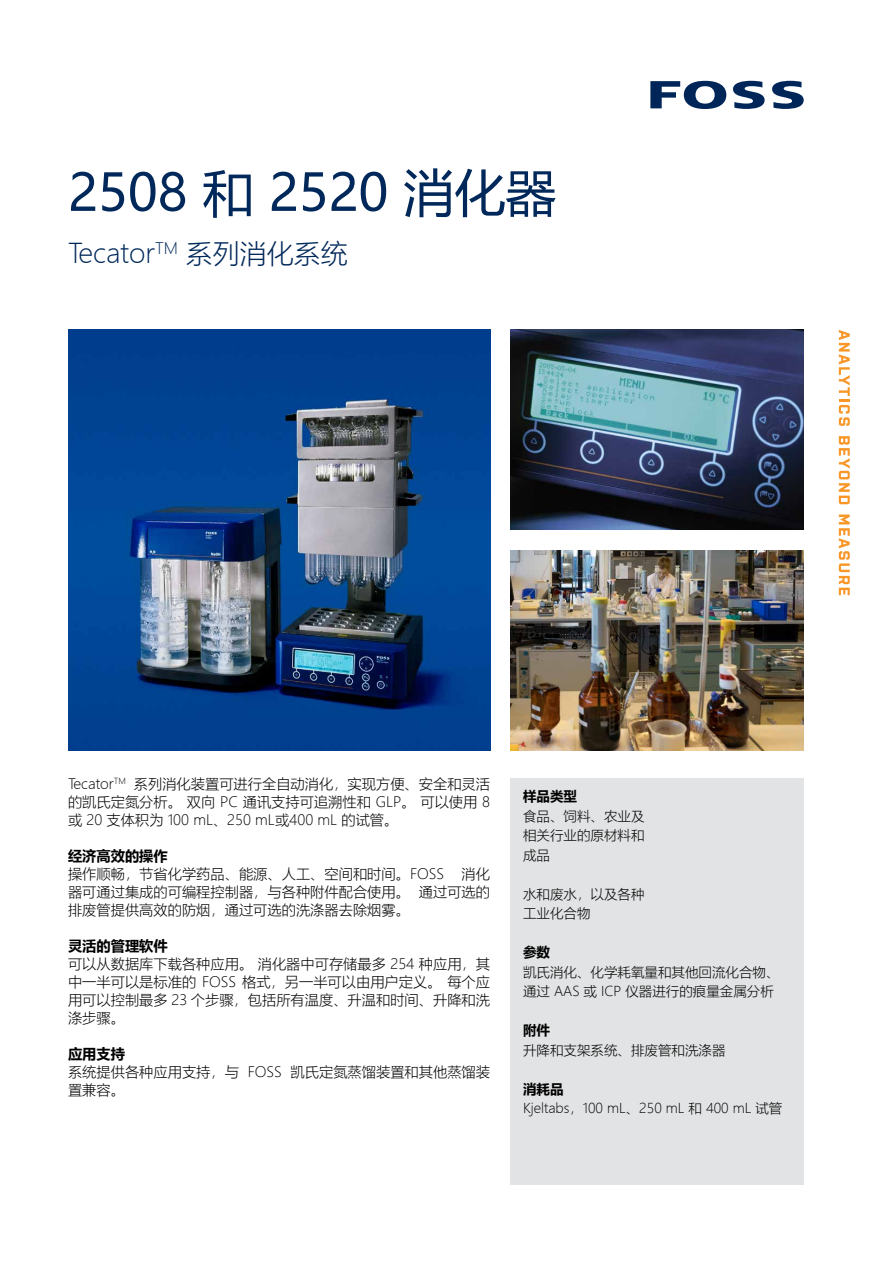
<style>
.page{position:relative;width:893px;height:1263px;background:#fff}
.page>*{position:absolute;margin:0;border:0;box-sizing:border-box;transform-origin:0 0}
.t1{font:51px "Microsoft Ya Hei";color:#00285a}
.t2{font:300 27px "Microsoft Ya Hei";color:#00285a}
.t3{font:300 14.25px/18px "Microsoft Ya Hei";color:#000;text-align:justify}
.t4{font:700 14.25px "Microsoft Ya Hei";color:#000}
.t5{font:300 13.5px/19.5px "Microsoft Ya Hei";color:#000}
.t6{font:700 13.5px "Microsoft Ya Hei";color:#000}
</style>
<div class="page">
<div style="left:510px;top:778px;width:294px;height:407px;background:#e2e3e4"></div>
<img style="left:68px;top:330px;width:422px;height:421px">
<img style="left:510px;top:330px;width:294px;height:200px">
<img style="left:510px;top:551px;width:294px;height:200px">
<svg style="left:650px;top:81px;width:76px;height:28px"></svg>
<svg style="left:733px;top:81px;width:32px;height:28px"></svg>
<svg style="left:772px;top:81px;width:32px;height:28px"></svg>
<svg style="left:839px;top:330px;width:11px;height:96px"></svg>
<svg style="left:839px;top:436px;width:11px;height:68px"></svg>
<svg style="left:839px;top:514px;width:11px;height:81px"></svg>
<h1 class="t1" style="left:68px;top:158px;width:490px">2508 和 2520 消化器</h1>
<h2 class="t2" style="left:68px;top:235px;width:281px">Tecator<sup>TM</sup> 系列消化系统</h2>
<p class="t3" style="left:68px;top:775px;width:424px">Tecator<sup>TM</sup> 系列消化装置可进行全自动消化，实现方便、安全和灵活的凯氏定氮分析。 双向 PC 通讯支持可追溯性和 GLP。 可以使用 8或 20 支体积为 100 mL、250 mL或400 mL 的试管。</p>
<p class="t4" style="left:68px;top:846px;width:101px">经济高效的操作</p>
<p class="t3" style="left:68px;top:865px;width:424px">操作顺畅，节省化学药品、能源、人工、空间和时间。FOSS 消化器可通过集成的可编程控制器，与各种附件配合使用。 通过可选的排废管提供高效的防烟，通过可选的洗涤器去除烟雾。</p>
<p class="t4" style="left:68px;top:936px;width:101px">灵活的管理软件</p>
<p class="t3" style="left:68px;top:955px;width:424px">可以从数据库下载各种应用。 消化器中可存储最多 254 种应用，其中一半可以是标准的 FOSS 格式，另一半可以由用户定义。 每个应用可以控制最多 23 个步骤，包括所有温度、升温和时间、升降和洗涤步骤。</p>
<p class="t4" style="left:68px;top:1044px;width:58px">应用支持</p>
<p class="t3" style="left:68px;top:1063px;width:424px">系统提供各种应用支持，与 FOSS 凯氏定氮蒸馏装置和其他蒸馏装置兼容。</p>
<p class="t6" style="left:523px;top:787px;width:55px">样品类型</p>
<p class="t5" style="left:523px;top:806px;width:123px;text-align:justify">食品、饲料、农业及相关行业的原材料和成品</p>
<p class="t5" style="left:523px;top:884px;width:123px">水和废水，以及各种工业化合物</p>
<p class="t6" style="left:523px;top:943px;width:28px">参数</p>
<p class="t5" style="left:523px;top:962px;width:258px">凯氏消化、化学耗氧量和其他回流化合物、通过 AAS 或 ICP 仪器进行的痕量金属分析</p>
<p class="t6" style="left:523px;top:1021px;width:28px">附件</p>
<p class="t5" style="left:523px;top:1040px;width:204px">升降和支架系统、排废管和洗涤器</p>
<p class="t6" style="left:523px;top:1079px;width:42px">消耗品</p>
<p class="t5" style="left:523px;top:1098px;width:261px">Kjeltabs，100 mL、250 mL 和 400 mL 试管</p>
</div>
